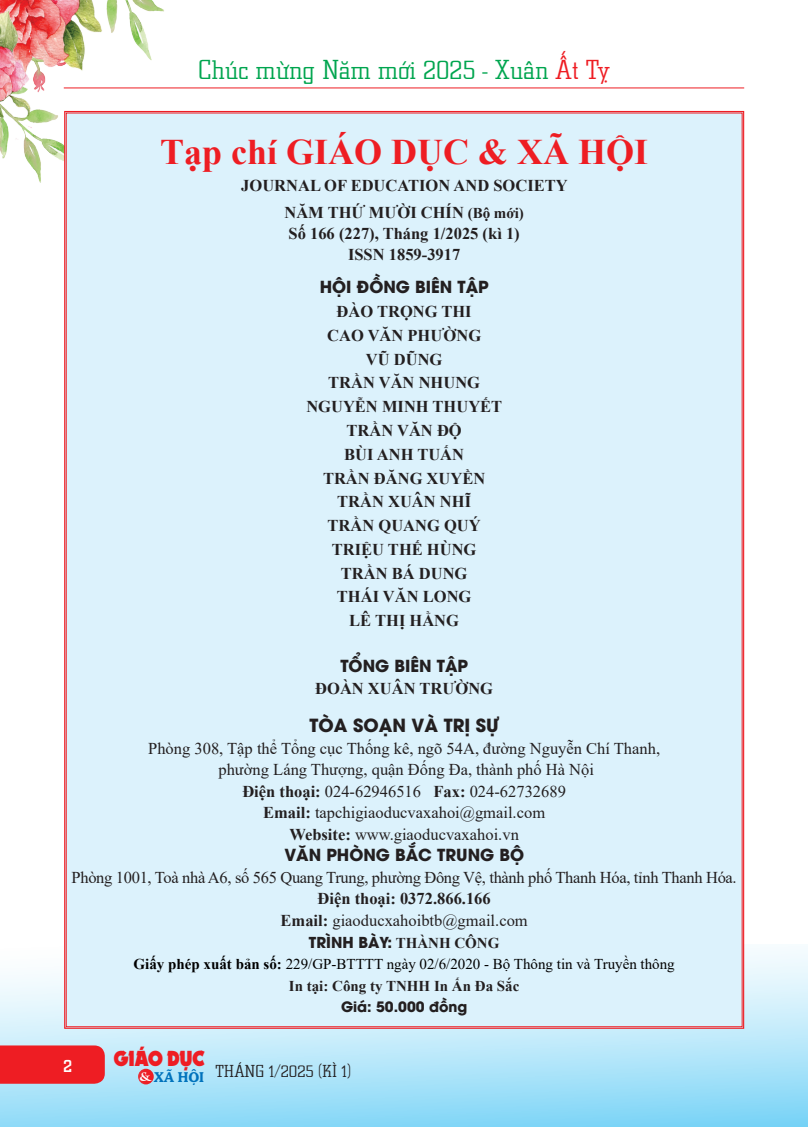
<style>
.page{position:relative;width:808px;height:1127px;background:#fff}
.page>*{position:absolute;margin:0;border:0;box-sizing:border-box;transform-origin:0 0}
.t1{font:700 36px "Times New Roman";color:#ee1d23}
.t2{font:28.5px "UVN Thanh Pho";color:#00a54f}
.t3{font:19.8px "UTM Loko";letter-spacing:-.01em;color:#ee1d23;scale:.92 1}
.t4{font:18px "UVN Thanh Pho";color:#231f20}
.t5{font:700 18px "UTM Avo";color:#231f20}
.t6{font:700 18px "UVN Thanh Pho";color:#fff}
.t7{font:700 16.5px "Times New Roman";color:#231f20}
.t8{font:16.5px "Times New Roman";color:#231f20}
.t9{font:16.5px "Times New Roman";letter-spacing:-.02em;color:#231f20}
.t10{font:700 16.5px "UTM Avo";color:#231f20}
.t11{font:15px "Times New Roman";color:#000}
.t12{font:700 15px "Times New Roman";color:#231f20}
.t13{font:700 15px "UTM Avo";color:#231f20}
.t14{font:700 14.25px "UTM Avo";color:#231f20}
.s1{color:#ee1d23}
.s2{font-size:15px}
.s3{font-weight:700}
.s4{font-family:"Times New Roman"}
</style>
<div class="page">
<svg style="left:0;top:948px;width:808px;height:179px;background:#b0e5f9"></svg>
<div style="left:0;top:1045px;width:105px;height:39px;background:#ee1d23"></div>
<div style="left:138px;top:1069px;width:16px;height:15px;background:#ee1d23;border-radius:50%"></div>
<hr style="left:64px;top:88px;width:680px;height:1px;background:#ee1d23">
<img style="left:0;top:0;width:166px;height:183px">
<div style="left:64px;top:110px;width:681px;height:919px;background:#dcf2fc"></div>
<h2 class="t2" style="left:198px;top:51px;width:413px">Chúc mừng Năm mới 2025 - Xuân <span class="s1">Ất Tỵ</span></h2>
<p class="t1" style="left:160px;top:126px;width:490px">Tạp chí GIÁO DỤC &amp; XÃ HỘI</p>
<p class="t7" style="left:241px;top:174px;width:328px">JOURNAL OF EDUCATION AND SOCIETY</p>
<p class="t7" style="left:284px;top:201px;width:241px">NĂM THỨ MƯỜI CHÍN <span class="s2">(Bộ mới)</span></p>
<p class="t7" style="left:289px;top:222px;width:233px">Số 166 (227), Tháng 1/2025 (kì 1)</p>
<p class="t7" style="left:348px;top:243px;width:114px">ISSN 1859-3917</p>
<p class="t10" style="left:320px;top:274px;width:170px">HỘI ĐỒNG BIÊN TẬP</p>
<p class="t7" style="left:337px;top:300px;width:137px">ĐÀO TRỌNG THI</p>
<p class="t7" style="left:327px;top:323px;width:155px">CAO VĂN PHƯỜNG</p>
<p class="t7" style="left:366px;top:347px;width:78px">VŨ DŨNG</p>
<p class="t7" style="left:328px;top:371px;width:153px">TRẦN VĂN NHUNG</p>
<p class="t7" style="left:306px;top:395px;width:197px">NGUYỄN MINH THUYẾT</p>
<p class="t7" style="left:347px;top:418px;width:117px">TRẦN VĂN ĐỘ</p>
<p class="t7" style="left:344px;top:442px;width:121px">BÙI ANH TUẤN</p>
<p class="t7" style="left:323px;top:466px;width:164px">TRẦN ĐĂNG XUYỀN</p>
<p class="t7" style="left:337px;top:490px;width:135px">TRẦN XUÂN NHĨ</p>
<p class="t7" style="left:328px;top:513px;width:155px">TRẦN QUANG QUÝ</p>
<p class="t7" style="left:332px;top:537px;width:146px">TRIỆU THẾ HÙNG</p>
<p class="t7" style="left:341px;top:561px;width:128px">TRẦN BÁ DUNG</p>
<p class="t7" style="left:337px;top:585px;width:136px">THÁI VĂN LONG</p>
<p class="t7" style="left:349px;top:609px;width:111px">LÊ THỊ HẰNG</p>
<p class="t10" style="left:340px;top:652px;width:129px">TỔNG BIÊN TẬP</p>
<p class="t7" style="left:315px;top:676px;width:179px">ĐOÀN XUÂN TRƯỜNG</p>
<p class="t5" style="left:310px;top:710px;width:191px">TÒA SOẠN VÀ TRỊ SỰ</p>
<p class="t8" style="left:148px;top:736px;width:513px">Phòng 308, Tập thể Tổng cục Thống kê, ngõ 54A, đường Nguyễn Chí Thanh,</p>
<p class="t8" style="left:218px;top:758px;width:377px">phường Láng Thượng, quận Đống Đa, thành phố Hà Nội</p>
<p class="t8" style="left:242px;top:779px;width:325px"><span class="s3">Điện thoại:</span> 024-62946516 <span class="s3">Fax:</span> 024-62732689</p>
<p class="t8" style="left:263px;top:801px;width:283px"><span class="s3">Email:</span> tapchigiaoducvaxahoi@gmail.com</p>
<p class="t8" style="left:289px;top:823px;width:231px"><span class="s3">Website:</span> www.giaoducvaxahoi.vn</p>
<p class="t10" style="left:284px;top:841px;width:241px">VĂN PHÒNG BẮC TRUNG BỘ</p>
<p class="t9" style="left:72px;top:866px;width:667px">Phòng 1001, Toà nhà A6, số 565 Quang Trung, phường Đông Vệ, thành phố Thanh Hóa, tỉnh Thanh Hóa.</p>
<p class="t7" style="left:317px;top:887px;width:175px">Điện thoại: 0372.866.166</p>
<p class="t8" style="left:281px;top:909px;width:249px"><span class="s3">Email:</span> giaoducxahoibtb@gmail.com</p>
<p class="t13" style="left:309px;top:929px;width:192px">TRÌNH BÀY: <span class="s4">THÀNH CÔNG</span></p>
<p class="t11" style="left:134px;top:953px;width:543px"><span class="s3">Giấy phép xuất bản số:</span> 229/GP-BTTTT ngày 02/6/2020 - Bộ Thông tin và Truyền thông</p>
<p class="t12" style="left:289px;top:975px;width:232px">In tại: Công ty TNHH In Ấn Đa Sắc</p>
<p class="t14" style="left:341px;top:995px;width:128px">Giá: 50.000 đồng</p>
<p class="t6" style="left:63px;top:1054px;width:11px">2</p>
<p class="t3" style="left:114px;top:1042px;width:100px">GIÁO DỤC</p>
<p class="t4" style="left:140px;top:1059px;width:213px"><sub>&amp;</sub> <sub>XÃ</sub> <sub>HỘI</sub> THÁNG 1/2025 (KÌ 1)</p>
</div>
